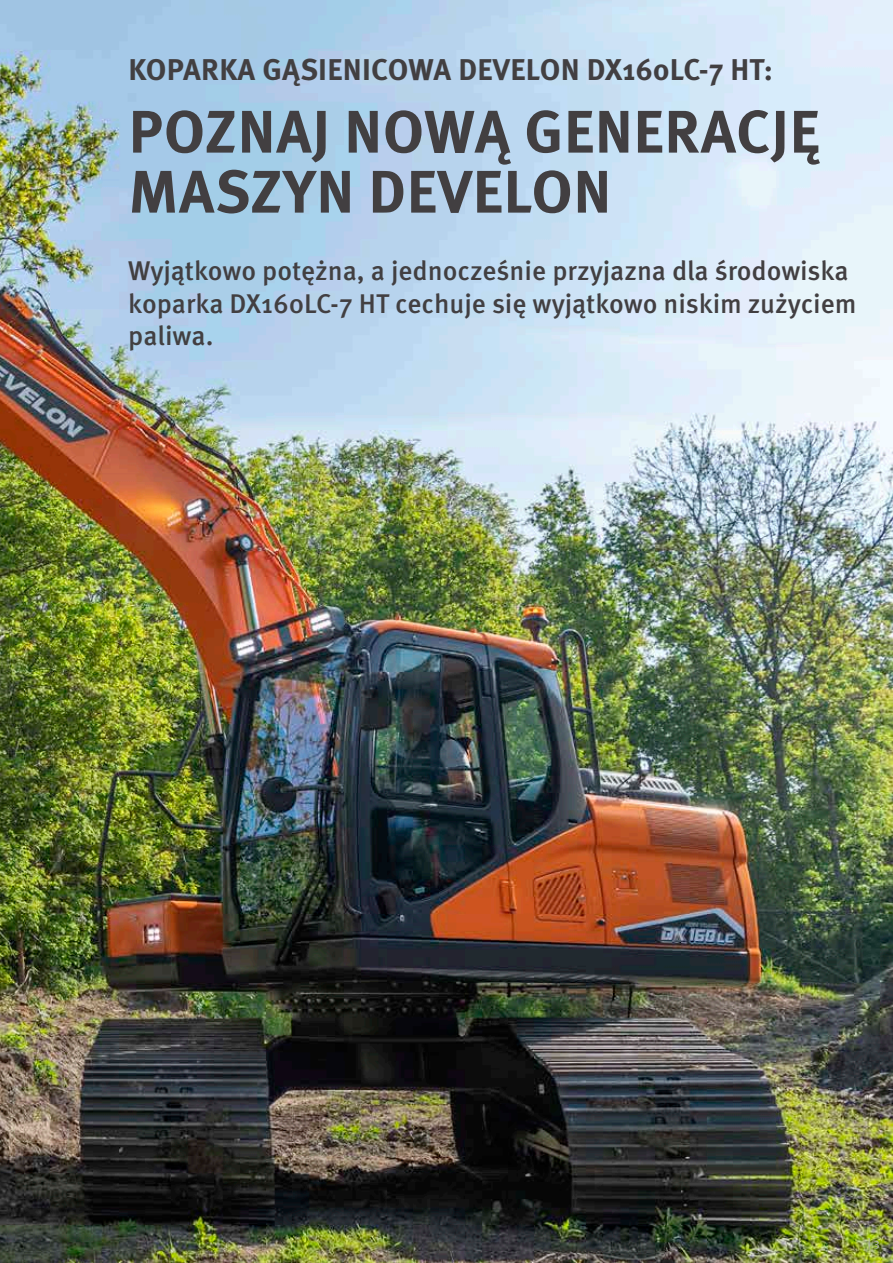
<style>
.page{position:relative;width:893px;height:1263px;background:#fff}
.page>*{position:absolute;margin:0;border:0;box-sizing:border-box;transform-origin:0 0}
.t1{font:700 60px/60px "Meta Pro";letter-spacing:.01em;color:#423f41}
.t2{font:700 30px "Meta Pro";letter-spacing:.01em;color:#423f41}
.t3{font:500 27px/32.4px "Meta Pro";letter-spacing:-.005em;color:#423f41}
.t4{font:12px "Meta Pro Norm";color:#b2b2b2}
</style>
<div class="page">
<img style="left:0;top:0;width:893px;height:1263px">
<p class="t2" style="left:128px;top:46px;width:646px">KOPARKA GĄSIENICOWA DEVELON DX160LC-7 HT:</p>
<h1 class="t1" style="left:129px;top:98px;width:693px">POZNAJ NOWĄ GENERACJĘ<br>MASZYN DEVELON</h1>
<p class="t3" style="left:128px;top:253px;width:730px">Wyjątkowo potężna, a jednocześnie przyjazna dla środowiska koparka DX160LC-7 HT cechuje się wyjątkowo niskim zużyciem paliwa.</p>
<p class="t4" style="left:868px;top:1233px;width:14px">| 3</p>
</div>
